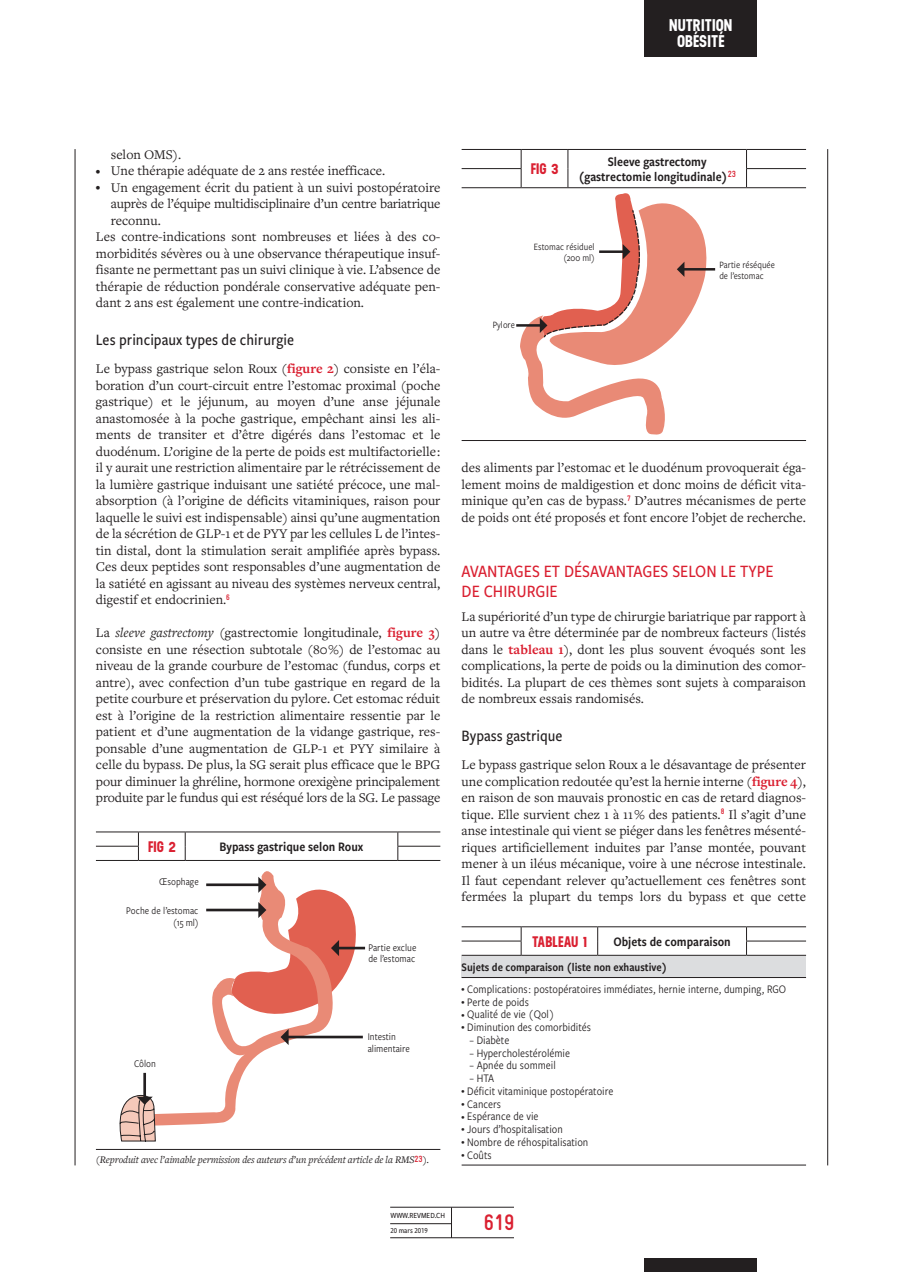
<style>
.page{position:relative;width:902px;height:1272px;background:#fff}
.page>*{position:absolute;margin:0;border:0;box-sizing:border-box;transform-origin:0 0}
.t1{font:700 22.5px "Gravur Condensed Pro";color:#da2031}
.t2{font:500 18px/19.5px "Freight Sans Cnd Pro";color:#da2031}
.t3{font:700 16.95px/15.8px "Neusa";letter-spacing:.005em;color:#fff;text-align:center}
.t4{font:500 16.5px "Freight Sans Cnd Pro";color:#231f20}
.t5{font:700 15.3px "Neusa";letter-spacing:.01em;color:#da2031}
.t6{font:13.8px/16.5px "Freight Text Pro";color:#231f20;text-align:justify}
.t7{font:13.5px/15px "Freight Sans Cnd Pro Semi";color:#231f20;text-align:center}
.t8{font:12px "Freight Sans Cnd Pro";color:#231f20}
.t9{font:12px "Freight Sans Cnd Pro Semi";color:#231f20}
.t10{font:10.65px/12px "Freight Sans Cnd Pro";color:#231f20}
.t11{font:italic 10.5px "Freight Text Pro";letter-spacing:-.01em;color:#231f20}
.t12{font:10.05px/11.2px "Freight Sans Cnd Pro";color:#231f20;text-align:right}
.t13{font:500 8.1px "Freight Sans Cnd Pro";color:#231f20}
.t14{font:500 7.8px "Freight Sans Cnd Pro";color:#231f20}
.s1{font-size:9.75px}
.s2{font-weight:700;color:#da2031}
.s3{font-style:italic}
.s4{font-family:"Gravur Condensed Pro";font-weight:700;font-style:normal;font-size:9px;color:#da2031}
.s5{font-size:7.05px}
</style>
<div class="page">
<div style="left:644px;top:0;width:113px;height:57px;background:#231f20"></div>
<div style="left:644px;top:1258px;width:113px;height:14px;background:#231f20"></div>
<hr style="left:390px;top:1207px;width:124px;height:1px;background:#231f20">
<hr style="left:390px;top:1237px;width:124px;height:1px;background:#231f20">
<hr style="left:390px;top:1223px;width:61px;height:1px;background:#231f20">
<hr style="left:451px;top:1207px;width:1px;height:31px;background:#231f20">
<hr style="left:75px;top:149px;width:1px;height:1016px;background:#231f20">
<hr style="left:827px;top:149px;width:1px;height:1016px;background:#231f20">
<hr style="left:96px;top:860px;width:42px;height:1px;background:#231f20">
<hr style="left:138px;top:860px;width:47px;height:1px;background:#231f20">
<hr style="left:185px;top:860px;width:213px;height:1px;background:#231f20">
<hr style="left:398px;top:860px;width:42px;height:1px;background:#231f20">
<svg style="left:96px;top:832px;width:344px;height:28px"></svg>
<hr style="left:96px;top:831px;width:42px;height:1px;background:#231f20">
<hr style="left:138px;top:831px;width:47px;height:1px;background:#231f20">
<hr style="left:185px;top:831px;width:213px;height:1px;background:#231f20">
<hr style="left:398px;top:831px;width:42px;height:1px;background:#231f20">
<hr style="left:96px;top:1149px;width:344px;height:1px;background:#231f20">
<svg style="left:156px;top:871px;width:120px;height:254px"></svg>
<hr style="left:206px;top:883px;width:53px;height:3px;background:#231f20">
<hr style="left:206px;top:909px;width:53px;height:2px;background:#231f20">
<hr style="left:338px;top:947px;width:27px;height:2px;background:#231f20">
<hr style="left:288px;top:1036px;width:75px;height:2px;background:#231f20">
<svg style="left:231px;top:877px;width:131px;height:168px"></svg>
<hr style="left:143px;top:1073px;width:3px;height:25px;background:#231f20">
<svg style="left:120px;top:1094px;width:36px;height:47px"></svg>
<hr style="left:462px;top:440px;width:344px;height:1px;background:#231f20">
<svg style="left:462px;top:149px;width:344px;height:286px"></svg>
<div style="left:462px;top:956px;width:344px;height:21px;background:#dcdddf"></div>
<hr style="left:462px;top:977px;width:344px;height:1px;background:#231f20">
<hr style="left:462px;top:1165px;width:344px;height:1px;background:#231f20">
<hr style="left:462px;top:955px;width:59px;height:1px;background:#231f20">
<hr style="left:521px;top:955px;width:77px;height:1px;background:#231f20">
<hr style="left:598px;top:955px;width:148px;height:1px;background:#231f20">
<hr style="left:746px;top:955px;width:60px;height:1px;background:#231f20">
<svg style="left:462px;top:927px;width:344px;height:28px"></svg>
<hr style="left:462px;top:926px;width:59px;height:1px;background:#231f20">
<hr style="left:521px;top:926px;width:77px;height:1px;background:#231f20">
<hr style="left:598px;top:926px;width:148px;height:1px;background:#231f20">
<hr style="left:746px;top:926px;width:60px;height:1px;background:#231f20">
<p class="t3" style="left:669px;top:17px;width:65px">NUTRITION<br>OBÉSITÉ</p>
<p class="t6" style="left:111px;top:146px;width:72px">selon OMS).</p>
<p class="t6" style="left:96px;top:162px;width:291px"><span class="s1">•</span> Une thérapie adéquate de 2 ans restée inefficace.</p>
<p class="t6" style="left:96px;top:179px;width:346px"><span class="s1">•</span> Un engagement écrit du patient à un suivi postopératoire</p>
<p class="t6" style="left:111px;top:195px;width:331px">auprès de l’équipe multidisciplinaire d’un centre bariatrique</p>
<p class="t6" style="left:111px;top:212px;width:52px">reconnu.</p>
<p class="t6" style="left:96px;top:228px;width:345px">Les contre-indications sont nombreuses et liées à des co-</p>
<p class="t6" style="left:96px;top:245px;width:346px">morbidités sévères ou à une observance thérapeutique insuf-</p>
<p class="t6" style="left:96px;top:261px;width:346px">fisante ne permettant pas un suivi clinique à vie. L’absence de</p>
<p class="t6" style="left:96px;top:278px;width:346px">thérapie de réduction pondérale conservative adéquate pen-</p>
<p class="t6" style="left:96px;top:294px;width:270px">dant 2 ans est également une contre-indication.</p>
<p class="t4" style="left:96px;top:328px;width:200px">Les principaux types de chirurgie</p>
<p class="t6" style="left:96px;top:360px;width:346px">Le bypass gastrique selon Roux (<span class="s2">figure 2</span>) consiste en l’éla&shy;boration d’un court-circuit entre l’estomac proximal (poche gastrique) et le jéjunum, au moyen d’une anse jéjunale anastomosée à la poche gastrique, empêchant ainsi les ali&shy;ments de transiter et d’être digérés dans l’estomac et le duodénum. L’origine de la perte de poids est multifactorielle : il y aurait une restriction alimentaire par le rétrécissement de la lumière gastrique induisant une satiété précoce, une mal&shy;absorption (à l’origine de déficits vitaminiques, raison pour laquelle le suivi est indispensable) ainsi qu’une augmentation de la sécrétion de GLP-1 et de PYY par les cellules L de l’intes&shy;tin distal, dont la stimulation serait amplifiée après bypass.<br>Ces deux peptides sont responsables d’une augmentation de la satiété en agissant au niveau des systèmes nerveux central, digestif et endocrinien.<sup>6</sup></p>
<p class="t6" style="left:96px;top:624px;width:346px">La <span class="s3">sleeve gastrectomy</span> (gastrectomie longitudinale, <span class="s2">figure 3</span>) consiste en une résection subtotale (80 %) de l’estomac au niveau de la grande courbure de l’estomac (fundus, corps et antre), avec confection d’un tube gastrique en regard de la petite courbure et préservation du pylore. Cet estomac réduit est à l’origine de la restriction alimentaire ressentie par le patient et d’une augmentation de la vidange gastrique, res&shy;ponsable d’une augmentation de GLP-1 et PYY similaire à celle du bypass. De plus, la SG serait plus efficace que le BPG pour diminuer la ghréline, hormone orexigène principalement produite par le fundus qui est réséqué lors de la SG. Le passage</p>
<p class="t5" style="left:148px;top:836px;width:29px">FIG 2</p>
<p class="t7" style="left:220px;top:839px;width:145px">Bypass gastrique selon Roux</p>
<p class="t10" style="left:159px;top:875px;width:41px">Œsophage</p>
<p class="t10" style="left:126px;top:904px;width:74px;text-align:right">Poche de l’estomac (15 ml)</p>
<p class="t10" style="left:368px;top:940px;width:50px">Partie exclue de l’estomac</p>
<p class="t10" style="left:134px;top:1057px;width:23px">Côlon</p>
<p class="t10" style="left:368px;top:1030px;width:44px">Intestin alimentaire</p>
<p class="t11" style="left:96px;top:1153px;width:335px">(Reproduit avec l’aimable permission des auteurs d’un précédent article de la RMS<span class="s4">23</span>).</p>
<p class="t5" style="left:531px;top:158px;width:29px">FIG 3</p>
<p class="t7" style="left:578px;top:154px;width:159px">Sleeve gastrectomy (gastrectomie longitudinale)<sup>23</sup></p>
<p class="t12" style="left:534px;top:240px;width:62px">Estomac résiduel (200 ml)</p>
<p class="t12" style="left:493px;top:319px;width:24px">Pylore</p>
<p class="t12" style="left:719px;top:259px;width:57px;text-align:left">Partie réséquée de l’estomac</p>
<p class="t6" style="left:462px;top:459px;width:346px">des aliments par l’estomac et le duodénum provoquerait éga&shy;lement moins de maldigestion et donc moins de déficit vita&shy;minique qu’en cas de bypass.<sup>7</sup> D’autres mécanismes de perte de poids ont été proposés et font encore l’objet de recherche.</p>
<h2 class="t2" style="left:462px;top:561px;width:313px">AVANTAGES ET DÉSAVANTAGES SELON LE TYPE<br>DE CHIRURGIE</h2>
<p class="t6" style="left:462px;top:608px;width:346px">La supériorité d’un type de chirurgie bariatrique par rapport à un autre va être déterminée par de nombreux facteurs (listés dans le <span class="s2">tableau 1</span>), dont les plus souvent évoqués sont les complications, la perte de poids ou la diminution des comor&shy;bidités. La plupart de ces thèmes sont sujets à comparaison de nombreux essais randomisés.</p>
<p class="t4" style="left:462px;top:724px;width:103px">Bypass gastrique</p>
<p class="t6" style="left:462px;top:756px;width:346px">Le bypass gastrique selon Roux a le désavantage de présenter une complication redoutée qu’est la hernie interne (<span class="s2">figure 4</span>), en raison de son mauvais pronostic en cas de retard diagnos&shy;tique. Elle survient chez 1 à 11 % des patients.<sup>8</sup> Il s’agit d’une anse intestinale qui vient se piéger dans les fenêtres mésenté&shy;riques artificiellement induites par l’anse montée, pouvant mener à un iléus mécanique, voire à une nécrose intestinale.<br>Il faut cependant relever qu’actuellement ces fenêtres sont fermées la plupart du temps lors du bypass et que cette</p>
<p class="t5" style="left:532px;top:931px;width:56px">TABLEAU 1</p>
<p class="t7" style="left:613px;top:934px;width:119px">Objets de comparaison</p>
<p class="t9" style="left:462px;top:959px;width:207px">Sujets de comparaison (liste non exhaustive)</p>
<p class="t8" style="left:462px;top:981px;width:326px"><span class="s5">•</span> Complications : postopératoires immédiates, hernie interne, dumping, RGO</p>
<p class="t8" style="left:462px;top:994px;width:69px"><span class="s5">•</span> Perte de poids</p>
<p class="t8" style="left:462px;top:1006px;width:94px"><span class="s5">•</span> Qualité de vie (Qol)</p>
<p class="t8" style="left:462px;top:1019px;width:131px"><span class="s5">•</span> Diminution des comorbidités</p>
<p class="t8" style="left:470px;top:1032px;width:41px">– Diabète</p>
<p class="t8" style="left:470px;top:1045px;width:102px">– Hypercholestérolémie</p>
<p class="t8" style="left:470px;top:1057px;width:88px">– Apnée du sommeil</p>
<p class="t8" style="left:470px;top:1070px;width:26px">– HTA</p>
<p class="t8" style="left:462px;top:1083px;width:153px"><span class="s5">•</span> Déficit vitaminique postopératoire</p>
<p class="t8" style="left:462px;top:1096px;width:41px"><span class="s5">•</span> Cancers</p>
<p class="t8" style="left:462px;top:1108px;width:79px"><span class="s5">•</span> Espérance de vie</p>
<p class="t8" style="left:462px;top:1121px;width:103px"><span class="s5">•</span> Jours d’hospitalisation</p>
<p class="t8" style="left:462px;top:1134px;width:128px"><span class="s5">•</span> Nombre de réhospitalisation</p>
<p class="t8" style="left:462px;top:1147px;width:32px"><span class="s5">•</span> Coûts</p>
<p class="t13" style="left:390px;top:1210px;width:56px">WWW.REVMED.CH</p>
<p class="t14" style="left:390px;top:1225px;width:39px">20 mars 2019</p>
<h1 class="t1" style="left:484px;top:1210px;width:32px">619</h1>
</div>
